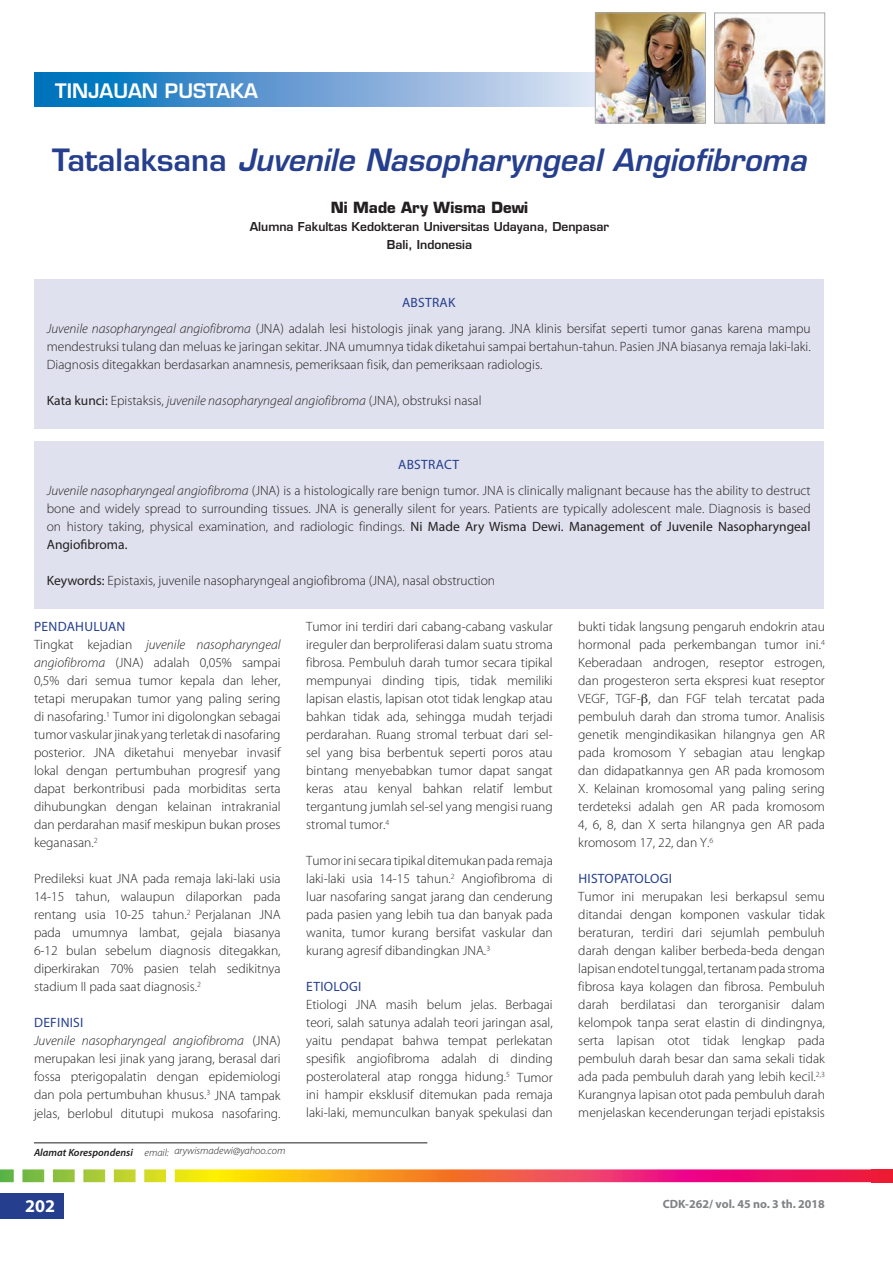
<style>
.page{position:relative;width:893px;height:1263px;background:#fff}
.page>*{position:absolute;margin:0;border:0;box-sizing:border-box;transform-origin:0 0}
.t1{font:italic 600 30px "Eurostile LT Std";color:#253f8e}
.t2{font:600 19.5px "Eurostile LT Std";color:#fff}
.t3{font:700 18px "Myriad Pro";color:#fff}
.t4{font:700 15px "Eurostile LT Std";color:#231f20}
.t5{font:300 13.5px/18px "Myriad Pro";color:#231f20;text-align:justify}
.t6{font:italic 300 13.5px "Myriad Pro";color:#231f20}
.t7{font:13.5px "Myriad Pro";color:#253f8e}
.t8{font:600 12px/18px "Eurostile LT Std";color:#231f20;text-align:center}
.t9{font:700 12px "Myriad Pro";color:#808285}
.t10{font:italic 600 10.5px "Myriad Pro";color:#231f20}
.t11{font:italic 300 10.5px "Myriad Pro";color:#231f20}
.s1{font-style:normal}
.s2{font-weight:400;color:#253f8e}
.s3{font-style:italic}
.s4{font-weight:400;font-style:normal}
.s5{font-weight:400}
.s6{font-weight:300}
</style>
<div class="page">
<svg style="left:34px;top:72px;width:561px;height:35px;background:#6aa4d5"></svg>
<img style="left:716px;top:17px;width:107px;height:104px">
<div style="left:714px;top:13px;width:111px;height:110px;border:1px solid #a8a9ad"></div>
<img style="left:597px;top:15px;width:107px;height:106px">
<div style="left:595px;top:13px;width:111px;height:110px;border:1px solid #a8a9ad"></div>
<div style="left:0;top:1193px;width:64px;height:25px;background:#253f8e"></div>
<svg style="left:0;top:1169px;width:893px;height:13px;background:#e87d50"></svg>
<hr style="left:34px;top:1142px;width:393px;height:1px;background:#231f20">
<div style="left:34px;top:279px;width:789px;height:150px;background:#e0e1ee"></div>
<div style="left:34px;top:442px;width:789px;height:167px;background:#e0e1ee"></div>
<h2 class="t2" style="left:55px;top:79px;width:204px">TINJAUAN PUSTAKA</h2>
<h1 class="t1" style="left:52px;top:142px;width:756px"><span class="s1">Tatalaksana</span> Juvenile Nasopharyngeal Angiofibroma</h1>
<p class="t4" style="left:331px;top:198px;width:199px">Ni Made Ary Wisma Dewi</p>
<p class="t8" style="left:250px;top:217px;width:361px">Alumna Fakultas Kedokteran Universitas Udayana, Denpasar<br>Bali, Indonesia</p>
<p class="t5" style="left:47px;top:290px;width:765px;line-height:26.1px;text-indent:355px"><span class="s2">Abstrak<br></span><span class="s3">Juvenile nasopharyngeal angiofibroma</span> (JNA) adalah lesi histologis jinak yang jarang. JNA klinis bersifat seperti tumor ganas karena mampu</p>
<p class="t5" style="left:47px;top:338px;width:765px">mendestruksi tulang dan meluas ke jaringan sekitar. JNA umumnya tidak diketahui sampai bertahun-tahun. Pasien JNA biasanya remaja laki-laki.<br>Diagnosis ditegakkan berdasarkan anamnesis, pemeriksaan fisik, dan pemeriksaan radiologis.</p>
<p class="t6" style="left:47px;top:392px;width:436px"><span class="s4">Kata kunci:</span> <span class="s1">Epistaksis,</span> juvenile nasopharyngeal angiofibroma <span class="s1">(JNA), obstruksi nasal</span></p>
<p class="t5" style="left:47px;top:452px;width:765px;line-height:26.1px;text-indent:351px"><span class="s2">Abstract<br></span><span class="s3">Juvenile nasopharyngeal angiofibroma</span> (JNA) is a histologically rare benign tumor. JNA is clinically malignant because has the ability to destruct</p>
<p class="t5" style="left:47px;top:500px;width:765px">bone and widely spread to surrounding tissues. JNA is generally silent for years. Patients are typically adolescent male. Diagnosis is based on history taking, physical examination, and radiologic findings. <span class="s5">Ni Made Ary Wisma Dewi. Management of Juvenile Nasopharyngeal Angiofibroma.</span></p>
<p class="t5" style="left:47px;top:572px;width:450px"><span class="s5">Keywords:</span> Epistaxis, juvenile nasopharyngeal angiofibroma (JNA), nasal obstruction</p>
<p class="t5" style="left:34px;top:618px;width:248px;text-align:left"><span class="s2">Pendahuluan<br></span>Tingkat kejadian <span class="s3">juvenile nasopharyngeal angiofibroma</span> (JNA) adalah 0,05% sampai 0,5% dari semua tumor kepala dan leher, tetapi merupakan tumor yang paling sering di nasofaring.<sup>1</sup> Tumor ini digolongkan sebagai tumor vaskular jinak yang terletak di nasofaring posterior. JNA diketahui menyebar invasif lokal dengan pertumbuhan progresif yang dapat berkontribusi pada morbiditas serta dihubungkan dengan kelainan intrakranial dan perdarahan masif meskipun bukan proses keganasan.<sup>2</sup></p>
<p class="t5" style="left:34px;top:870px;width:248px">Predileksi kuat JNA pada remaja laki-laki usia 14-15 tahun, walaupun dilaporkan pada rentang usia 10-25 tahun.<sup>2</sup> Perjalanan JNA pada umumnya lambat, gejala biasanya 6-12 bulan sebelum diagnosis ditegakkan, diperkirakan 70% pasien telah sedikitnya stadium II pada saat diagnosis.<sup>2</sup></p>
<p class="t5" style="left:34px;top:1014px;width:248px;text-align:left"><span class="s2">Definisi<br></span><span class="s3">Juvenile nasopharyngeal angiofibroma</span> (JNA) merupakan lesi jinak yang jarang, berasal dari fossa pterigopalatin dengan epidemiologi dan pola pertumbuhan khusus.<sup>3</sup> JNA tampak jelas, berlobul ditutupi mukosa nasofaring.</p>
<p class="t5" style="left:578px;top:618px;width:248px">bukti tidak langsung pengaruh endokrin atau hormonal pada perkembangan tumor ini.<sup>4<br></sup>Keberadaan androgen, reseptor estrogen, dan progesteron serta ekspresi kuat reseptor VEGF, TGF- , dan FGF telah tercatat pada pembuluh darah dan stroma tumor. Analisis genetik mengindikasikan hilangnya gen AR pada kromosom Y sebagian atau lengkap dan didapatkannya gen AR pada kromosom X. Kelainan kromosomal yang paling sering terdeteksi adalah gen AR pada kromosom 4, 6, 8, dan X serta hilangnya gen AR pada kromosom 17, 22, dan Y.<sup>6</sup></p>
<p class="t7" style="left:578px;top:871px;width:17px">Histopatologi</p>
<p class="t5" style="left:578px;top:888px;width:248px">Tumor ini merupakan lesi berkapsul semu ditandai dengan komponen vaskular tidak beraturan, terdiri dari sejumlah pembuluh darah dengan kaliber berbeda-beda dengan lapisan endotel tunggal, tertanam pada stroma fibrosa kaya kolagen dan fibrosa. Pembuluh darah berdilatasi dan terorganisir dalam kelompok tanpa serat elastin di dindingnya, serta lapisan otot tidak lengkap pada pembuluh darah besar dan sama sekali tidak ada pada pembuluh darah yang lebih kecil.<sup>2,3<br></sup>Kurangnya lapisan otot pada pembuluh darah menjelaskan kecenderungan terjadi epistaksis</p>
<p class="t5" style="left:306px;top:618px;width:248px">Tumor ini terdiri dari cabang-cabang vaskular ireguler dan berproliferasi dalam suatu stroma fibrosa. Pembuluh darah tumor secara tipikal mempunyai dinding tipis, tidak memiliki lapisan elastis, lapisan otot tidak lengkap atau bahkan tidak ada, sehingga mudah terjadi perdarahan. Ruang stromal terbuat dari sel&shy;sel yang bisa berbentuk seperti poros atau bintang menyebabkan tumor dapat sangat keras atau kenyal bahkan relatif lembut tergantung jumlah sel-sel yang mengisi ruang stromal tumor.<sup>4</sup></p>
<p class="t5" style="left:306px;top:852px;width:248px">Tumor ini secara tipikal ditemukan pada remaja laki-laki usia 14-15 tahun.<sup>2</sup> Angiofibroma di luar nasofaring sangat jarang dan cenderung pada pasien yang lebih tua dan banyak pada wanita, tumor kurang bersifat vaskular dan kurang agresif dibandingkan JNA.<sup>3</sup></p>
<p class="t7" style="left:306px;top:979px;width:12px">Etiologi</p>
<p class="t5" style="left:306px;top:996px;width:248px">Etiologi JNA masih belum jelas. Berbagai teori, salah satunya adalah teori jaringan asal, yaitu pendapat bahwa tempat perlekatan spesifik angiofibroma adalah di dinding posterolateral atap rongga hidung.<sup>5</sup> Tumor ini hampir eksklusif ditemukan pada remaja laki-laki, memunculkan banyak spekulasi dan</p>
<p class="t11" style="left:174px;top:1144px;width:112px">arywismadewi@yahoo.com</p>
<p class="t10" style="left:34px;top:1145px;width:136px">Alamat Korespondensi <span class="s6">email:</span></p>
<h3 class="t3" style="left:25px;top:1194px;width:31px">202</h3>
<p class="t9" style="left:663px;top:1196px;width:164px">CDK-262/ vol. 45 no. 3 th. 2018</p>
</div>
